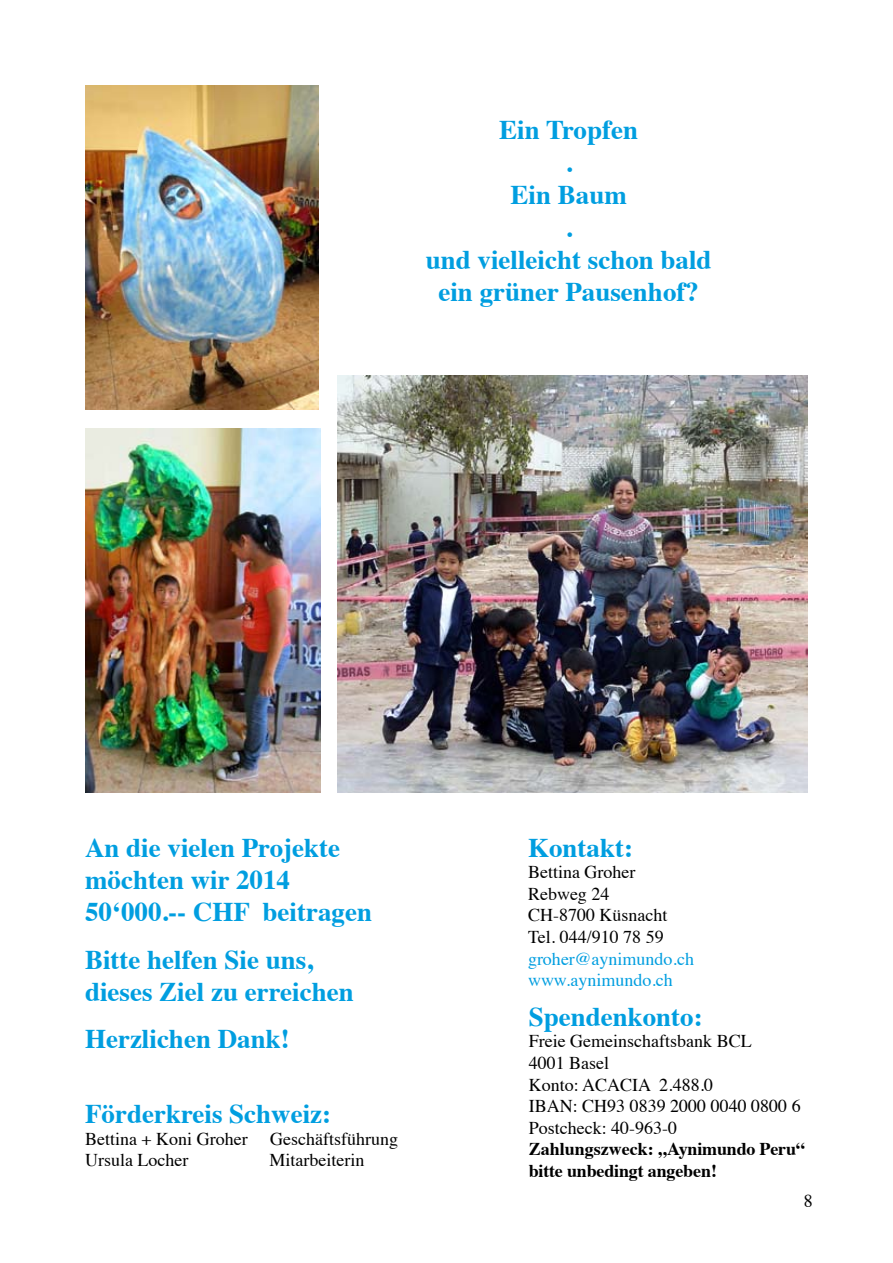
<style>
.page{position:relative;width:893px;height:1263px;background:#fff}
.page>*{position:absolute;margin:0;border:0;box-sizing:border-box;transform-origin:0 0}
.t1{font:700 27px/32.4px "Times";color:#009ee0}
.t2{font:18px/21.6px "Times";color:#000}
.t3{font:700 18px/21.6px "Times";letter-spacing:-.01em;color:#000}
.t4{font:18px/21.6px "Times";color:#009ee0}
</style>
<div class="page">
<img style="left:85px;top:428px;width:235px;height:364px">
<img style="left:85px;top:85px;width:234px;height:325px">
<img style="left:337px;top:376px;width:471px;height:416px">
<h1 class="t1" style="left:426px;top:111px;width:287px;text-align:center">Ein Tropfen<br>.<br>Ein Baum<br>.<br>und vielleicht schon bald ein grüner Pausenhof?</h1>
<h1 class="t1" style="left:85px;top:828px;width:288px">An die vielen Projekte möchten wir 2014<br>50‘000.-- CHF beitragen</h1>
<h1 class="t1" style="left:85px;top:940px;width:270px">Bitte helfen Sie uns, dieses Ziel zu erreichen</h1>
<h1 class="t1" style="left:85px;top:1020px;width:206px">Herzlichen Dank!</h1>
<h1 class="t1" style="left:85px;top:1095px;width:248px">Förderkreis Schweiz:</h1>
<p class="t2" style="left:85px;top:1126px;width:164px">Bettina + Koni Groher</p>
<p class="t2" style="left:270px;top:1126px;width:129px">Geschäftsführung</p>
<p class="t2" style="left:85px;top:1148px;width:105px">Ursula Locher</p>
<p class="t2" style="left:270px;top:1148px;width:96px">Mitarbeiterin</p>
<h1 class="t1" style="left:528px;top:828px;width:107px">Kontakt:</h1>
<p class="t2" style="left:528px;top:860px;width:141px">Bettina Groher<br>Rebweg 24<br>CH-8700 Küsnacht<br>Tel. 044/910 78 59</p>
<p class="t4" style="left:528px;top:946px;width:168px">groher@aynimundo.ch www.aynimundo.ch</p>
<h1 class="t1" style="left:529px;top:998px;width:176px">Spendenkonto:</h1>
<p class="t2" style="left:529px;top:1029px;width:273px">Freie Gemeinschaftsbank BCL<br>4001 Basel<br>Konto: ACACIA 2.488.0<br>IBAN: CH93 0839 2000 0040 0800 6<br>Postcheck: 40-963-0</p>
<p class="t3" style="left:529px;top:1137px;width:278px">Zahlungszweck: „Aynimundo Peru“ bitte unbedingt angeben!</p>
<p class="t2" style="left:804px;top:1188px;width:10px">8</p>
</div>
